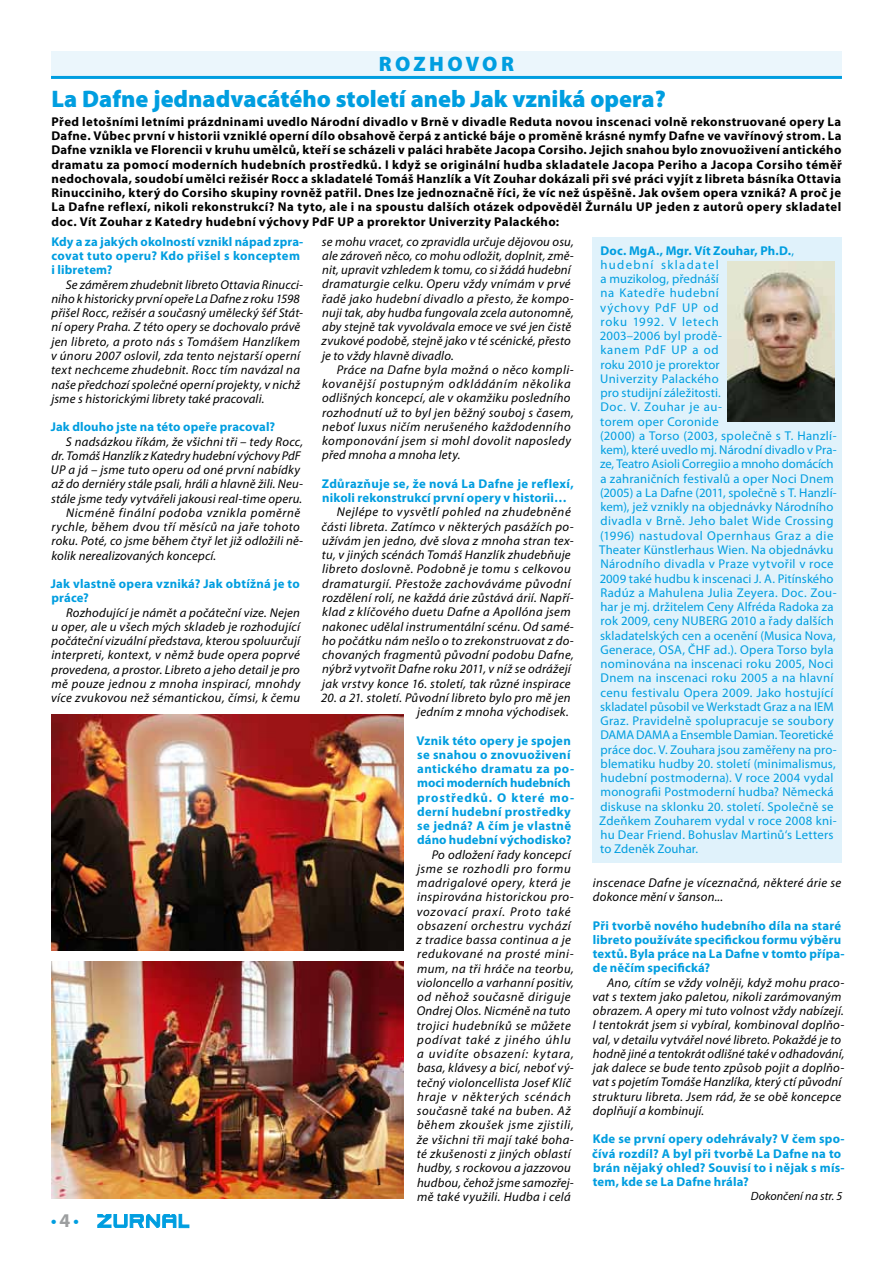
<style>
.page{position:relative;width:893px;height:1263px;background:#fff}
.page>*{position:absolute;margin:0;border:0;box-sizing:border-box;transform-origin:0 0}
.t1{font:900 24px "Myriad Pro";color:#009ee0}
.t2{font:900 21px "Myriad Pro";letter-spacing:.16em;color:#009ee0}
.t3{font:700 19.5px "Myriad Pro";color:#9c9e9f}
.t4{font:italic 12.75px/14.2px "Myriad Pro";letter-spacing:.025em;color:#000}
.t5{font:12.75px/14.2px "Myriad Pro";letter-spacing:.015em;color:#009ee0}
.t6{font:700 12.75px/14.2px "Myriad Pro";letter-spacing:.03em;color:#000;text-align:justify}
.t7{font:700 12.75px/14.2px "Myriad Pro";letter-spacing:.015em;color:#009ee0}
.t8{font:italic 12.75px "Myriad Pro";letter-spacing:.005em;color:#000}
.t9{font:italic 12.75px "Myriad Pro";letter-spacing:.045em;color:#000}
.t10{font:italic 12px "Myriad Pro";letter-spacing:.005em;color:#000}
.s1{font-weight:700}
</style>
<div class="page">
<svg style="left:98px;top:1214px;width:91px;height:14px"></svg>
<div style="left:592px;top:237px;width:250px;height:625px;background:#e0f2fb"></div>
<div style="left:51px;top:51px;width:791px;height:26px;background:#ebf6fc"></div>
<hr style="left:51px;top:76px;width:791px;height:3px;background:#009ee0">
<img style="left:728px;top:262px;width:106px;height:159px">
<img style="left:51px;top:715px;width:353px;height:235px">
<img style="left:51px;top:961px;width:353px;height:238px">
<h2 class="t2" style="left:379px;top:52px;width:120px">rozhovor</h2>
<h1 class="t1" style="left:51px;top:86px;width:616px">La Dafne jednadvacátého století aneb Jak vzniká opera?</h1>
<p class="t6" style="left:51px;top:114px;width:792px">Před letošními letními prázdninami uvedlo Národní divadlo v Brně v divadle Reduta novou inscenaci volně rekonstruované opery La Dafne. Vůbec první v historii vzniklé operní dílo obsahově čerpá z antické báje o proměně krásné nymfy Dafne ve vavřínový strom. La Dafne vznikla ve Florencii v kruhu umělců, kteří se scházeli v paláci hraběte Jacopa Corsiho. Jejich snahou bylo znovuoživení antického dramatu za pomocí moderních hudebních prostředků. I když se originální hudba skladatele Jacopa Periho a Jacopa Corsiho téměř nedochovala, soudobí umělci režisér Rocc a skladatelé Tomáš Hanzlík a Vít Zouhar dokázali při své práci vyjít z libreta básníka Ottavia Rinucciniho, který do Corsiho skupiny rovněž patřil. Dnes lze jednoznačně říci, že víc než úspěšně. Jak ovšem opera vzniká? A proč je La Dafne reflexí, nikoli rekonstrukcí? Na tyto, ale i na spoustu dalších otázek odpověděl Žurnálu UP jeden z autorů opery skladatel doc. Vít Zouhar z Katedry hudební výchovy PdF UP a prorektor Univerzity Palackého:</p>
<p class="t4" style="left:322px;top:234px;width:254px">se mohu vracet, co zpravidla určuje dějovou osu, ale zároveň něco, co mohu odložit, doplnit, změ&shy;nit, upravit vzhledem k tomu, co si žádá hudební dramaturgie celku. Operu vždy vnímám v prvé řadě jako hudební divadlo a přesto, že kompo&shy;nuji tak, aby hudba fungovala zcela autonomně, aby stejně tak vyvolávala emoce ve své jen čistě zvukové podobě, stejně jako v té scénické, přesto je to vždy hlavně divadlo.</p>
<p class="t4" style="left:322px;top:362px;width:253px;text-indent:15px">Práce na Dafne byla možná o něco kompli&shy;kovanější postupným odkládáním několika odlišných koncepcí, ale v okamžiku posledního rozhodnutí už to byl jen běžný souboj s časem, neboť luxus ničím nerušeného každodenního komponování jsem si mohl dovolit naposledy před mnoha a mnoha lety.</p>
<p class="t7" style="left:322px;top:476px;width:254px">Zdůrazňuje se, že nová La Dafne je reflexí, nikoli rekonstrukcí první opery v historii…</p>
<p class="t4" style="left:321px;top:505px;width:254px;text-indent:15px">Nejlépe to vysvětlí pohled na zhudebněné části libreta. Zatímco v některých pasážích po&shy;užívám jen jedno, dvě slova z mnoha stran tex&shy;tu, v jiných scénách Tomáš Hanzlík zhudebňuje libreto doslovně. Podobně je tomu s celkovou dramaturgií. Přestože zachováváme původní rozdělení rolí, ne každá árie zůstává árií. Napří&shy;klad z klíčového duetu Dafne a Apollóna jsem nakonec udělal instrumentální scénu. Od samé&shy;ho počátku nám nešlo o to zrekonstruovat z do&shy;chovaných fragmentů původní podobu Dafne, nýbrž vytvořit Dafne roku 2011, v níž se odrážejí jak vrstvy konce 16. století, tak různé inspirace</p>
<p class="t4" style="left:321px;top:690px;width:251px;text-align:right">20. a 21. století. Původní libreto bylo pro mě jen jedním z mnoha východisek.</p>
<p class="t7" style="left:416px;top:733px;width:159px">Vznik této opery je spojen se snahou o znovuoživení antického dramatu za po&shy;moci moderních hudebních prostředků. O které mo&shy;derní hudební prostředky se jedná? A čím je vlastně dáno hudební východisko?</p>
<p class="t4" style="left:417px;top:847px;width:159px;text-indent:15px">Po odložení řady koncepcí jsme se rozhodli pro formu madrigalové opery, která je inspirována historickou pro&shy;vozovací praxí. Proto také obsazení orchestru vychází z tradice bassa continua a je redukované na prosté mini&shy;mum, na tři hráče na teorbu, violoncello a varhanní positiv, od něhož současně diriguje<br>Ondrej Olos. Nicméně na tuto trojici hudebníků se můžete podívat také z jiného úhlu a uvidíte obsazení: kytara, basa, klávesy a bicí, neboť vý&shy;tečný violoncellista Josef Klíč hraje v některých scénách současně také na buben. Až během zkoušek jsme zjistili, že všichni tři mají také boha&shy;té zkušenosti z jiných oblastí hudby, s rockovou a jazzovou hudbou, čehož jsme samozřej&shy;mě také využili. Hudba i celá</p>
<p class="t7" style="left:51px;top:234px;width:253px">Kdy a za jakých okolností vznikl nápad zpra&shy;covat tuto operu? Kdo přišel s konceptem i libretem?</p>
<p class="t4" style="left:51px;top:277px;width:254px;text-indent:15px">Se záměrem zhudebnit libreto Ottavia Rinucci&shy;niho k historicky první opeře La Dafne z roku 1598 přišel Rocc, režisér a současný umělecký šéf Stát&shy;ní opery Praha. Z této opery se dochovalo právě jen libreto, a proto nás s Tomášem Hanzlíkem v únoru 2007 oslovil, zda tento nejstarší operní text nechceme zhudebnit. Rocc tím navázal na naše předchozí společné operní projekty, v nichž jsme s historickými librety také pracovali.</p>
<p class="t7" style="left:51px;top:419px;width:226px">Jak dlouho jste na této opeře pracoval?</p>
<p class="t4" style="left:66px;top:434px;width:239px">S nadsázkou říkám, že všichni tři – tedy Rocc,</p>
<p class="t8" style="left:51px;top:448px;width:251px">dr. Tomáš Hanzlík z Katedry hudební výchovy PdF</p>
<p class="t4" style="left:51px;top:462px;width:251px">UP a já – jsme tuto operu od oné první nabídky</p>
<p class="t4" style="left:51px;top:477px;width:253px">až do derniéry stále psali, hráli a hlavně žili. Neu-</p>
<p class="t4" style="left:51px;top:491px;width:253px">stále jsme tedy vytvářeli jakousi real-time operu.</p>
<p class="t9" style="left:66px;top:505px;width:236px">Nicméně finální podoba vznikla poměrně</p>
<p class="t4" style="left:51px;top:519px;width:250px">rychle, během dvou tří měsíců na jaře tohoto</p>
<p class="t4" style="left:51px;top:534px;width:253px">roku. Poté, co jsme během čtyř let již odložili ně-</p>
<p class="t4" style="left:51px;top:548px;width:166px">kolik nerealizovaných koncepcí.</p>
<p class="t7" style="left:51px;top:576px;width:251px">Jak vlastně opera vzniká? Jak obtížná je to práce?</p>
<p class="t4" style="left:51px;top:605px;width:251px;text-align:justify;text-indent:15px">Rozhodující je námět a počáteční vize. Nejen u oper, ale u všech mých skladeb je rozhodující počáteční vizuální představa, kterou spoluurčují interpreti, kontext, v němž bude opera poprvé provedena, a prostor. Libreto a jeho detail je pro mě pouze jednou z mnoha inspirací, mnohdy více zvukovou než sémantickou, čímsi, k čemu</p>
<p class="t5" style="left:599px;top:243px;width:239px"><span class="s1">Doc. MgA., Mgr. Vít Zouhar, Ph.D.</span>, hudební skladatel<br>a muzikolog, přednáší<br>na Katedře hudební<br>výchovy PdF UP od<br>roku 1992. V letech<br>2003–2006 byl prodě-<br>kanem PdF UP a od<br>roku 2010 je prorektor<br>Univerzity Palackého<br>pro studijní záležitosti.<br>Doc. V. Zouhar je au-<br>torem oper Coronide<br>(2000) a Torso (2003, společně s T. Hanzlí&shy;kem), které uvedlo mj. Národní divadlo v Pra&shy;ze, Teatro Asioli Corregiio a mnoho domácích a zahraničních festivalů a oper Noci Dnem (2005) a La Dafne (2011, společně s T. Hanzlí&shy;kem), jež vznikly na objednávky Národního divadla v Brně. Jeho balet Wide Crossing (1996) nastudoval Opernhaus Graz a die Theater Künstlerhaus Wien. Na objednávku Národního divadla v Praze vytvořil v roce 2009 také hudbu k inscenaci J. A. Pitínského Radúz a Mahulena Julia Zeyera. Doc. Zou&shy;har je mj. držitelem Ceny Alfréda Radoka za rok 2009, ceny NUBERG 2010 a řady dalších skladatelských cen a ocenění (Musica Nova, Generace, OSA, ČHF ad.). Opera Torso byla nominována na inscenaci roku 2005, Noci Dnem na inscenaci roku 2005 a na hlavní cenu festivalu Opera 2009. Jako hostující skladatel působil ve Werkstadt Graz a na IEM Graz. Pravidelně spolupracuje se soubory DAMA DAMA a Ensemble Damian. Teoretické práce doc. V. Zouhara jsou zaměřeny na pro&shy;blematiku hudby 20. století (minimalismus, hudební postmoderna). V roce 2004 vydal monografii Postmoderní hudba? Německá diskuse na sklonku 20. století. Společně se Zdeňkem Zouharem vydal v roce 2008 kni&shy;hu Dear Friend. Bohuslav Martinů‘s Letters to Zdeněk Zouhar.</p>
<p class="t4" style="left:593px;top:875px;width:250px">inscenace Dafne je víceznačná, některé árie se dokonce mění v šanson...</p>
<p class="t7" style="left:593px;top:918px;width:253px">Při tvorbě nového hudebního díla na staré libreto používáte specifickou formu výběru textů. Byla práce na La Dafne v tomto přípa&shy;de něčím specifická?</p>
<p class="t4" style="left:592px;top:975px;width:253px;text-indent:14px">Ano, cítím se vždy volněji, když mohu praco&shy;vat s textem jako paletou, nikoli zarámovaným obrazem. A opery mi tuto volnost vždy nabízejí.<br>I tentokrát jsem si vybíral, kombinoval doplňo&shy;val, v detailu vytvářel nové libreto. Pokaždé je to hodně jiné a tentokrát odlišné také v odhadování, jak dalece se bude tento způsob pojit a doplňo&shy;vat s pojetím Tomáše Hanzlíka, který ctí původní strukturu libreta. Jsem rád, že se obě koncepce doplňují a kombinují.</p>
<p class="t7" style="left:592px;top:1131px;width:254px">Kde se první opery odehrávaly? V čem spo&shy;čívá rozdíl? A byl při tvorbě La Dafne na to brán nějaký ohled? Souvisí to i nějak s mís&shy;tem, kde se La Dafne hrála?</p>
<p class="t10" style="left:751px;top:1188px;width:93px">Dokončení na str. 5</p>
<h3 class="t3" style="left:60px;top:1208px;width:12px">4</h3>
</div>
